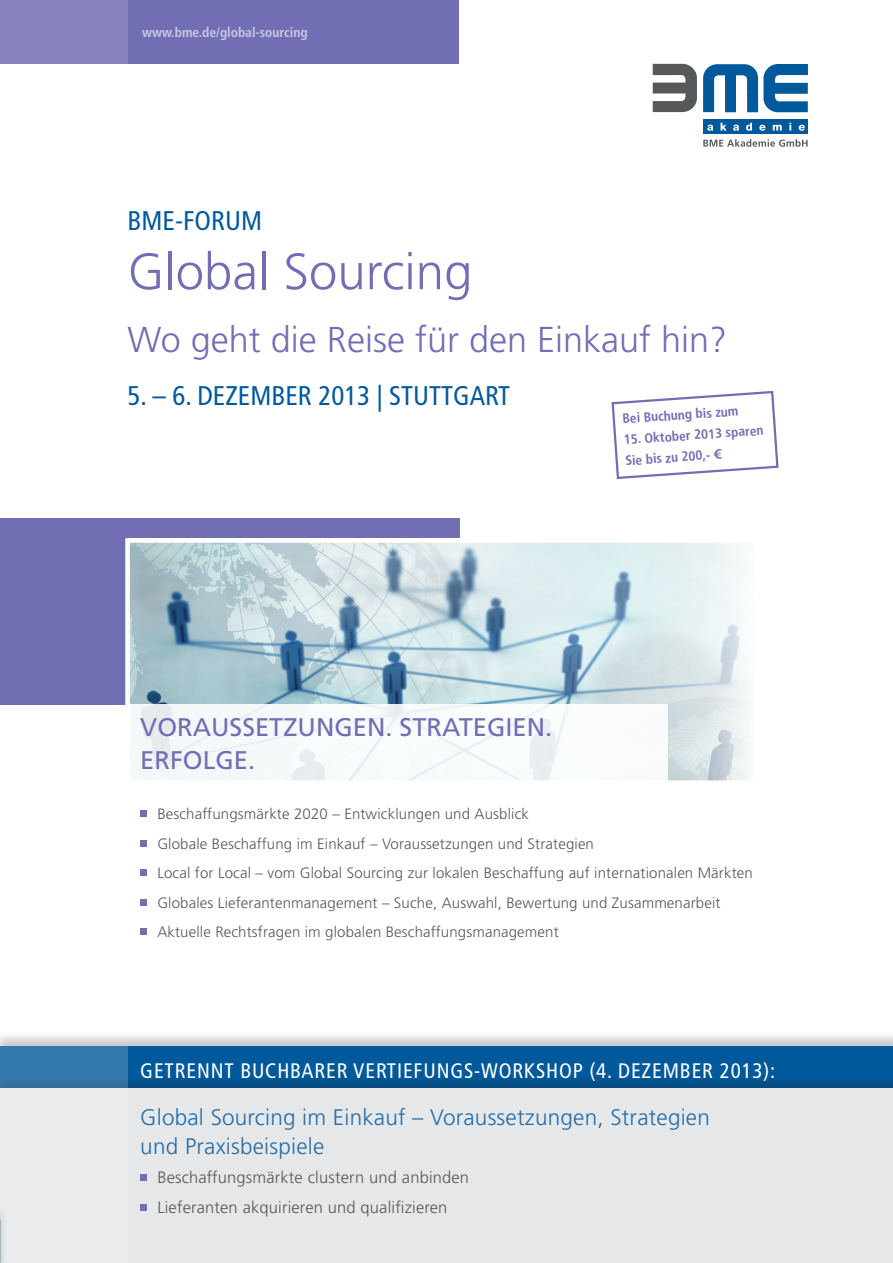
<style>
.page{position:relative;width:893px;height:1263px;background:#fff}
.page>*{position:absolute;margin:0;border:0;box-sizing:border-box;transform-origin:0 0}
.t1{font:300 51px "Frutiger LT Std";color:#716eb3}
.t2{font:300 36px "Frutiger LT Std";color:#716eb3}
.t3{font:condensed 27px "Frutiger LT Std";color:#00599b}
.t4{font:25.5px/33px "Frutiger LT Std";color:#716eb3}
.t5{font:300 22.5px/28.5px "Frutiger LT Std";letter-spacing:.01em;color:#216eaa}
.t6{font:condensed 21px "Frutiger LT Std";letter-spacing:.04em;color:#fff}
.t7{font:300 16.5px/29.5px "Frutiger LT Std";letter-spacing:.01em;color:#57585a}
.t8{font:300 15px/29.5px "Frutiger LT Std";letter-spacing:.01em;color:#57585a}
.t9{font:700 condensed 13.5px/21px "Frutiger LT Std";color:#716eb3}
.t10{font:700 condensed 13.5px "Frutiger LT Std";color:#cac8e4}
.s1{font-stretch:normal}
</style>
<div class="page">
<div style="left:0;top:1031px;width:893px;height:60px;background:#231f20;opacity:.25"></div>
<div style="left:0;top:1046px;width:893px;height:43px;background:#00599b"></div>
<div style="left:0;top:1074px;width:893px;height:189px;background:#231f20;opacity:.25"></div>
<div style="left:0;top:1089px;width:893px;height:174px;background:#e6e7e9"></div>
<div style="left:140px;top:1174px;width:7px;height:7px;background:#716eb3"></div>
<div style="left:140px;top:1204px;width:7px;height:6px;background:#716eb3"></div>
<svg style="left:0;top:1046px;width:128px;height:43px;background:#3679ac"></svg>
<div style="left:0;top:518px;width:459px;height:20px;background:#716eb3"></div>
<div style="left:0;top:518px;width:128px;height:186px;background:#716eb3"></div>
<img style="left:130px;top:543px;width:619px;height:237px">
<div style="left:125px;top:538px;width:633px;height:247px;border:4px solid #fff"></div>
<div style="left:703px;top:119px;width:105px;height:15px;background:#00599b"></div>
<svg style="left:653px;top:64px;width:44px;height:48px"></svg>
<svg style="left:703px;top:64px;width:105px;height:48px"></svg>
<svg style="left:703px;top:139px;width:105px;height:8px"></svg>
<svg style="left:707px;top:125px;width:6px;height:6px"></svg>
<svg style="left:720px;top:123px;width:7px;height:8px"></svg>
<svg style="left:733px;top:125px;width:6px;height:6px"></svg>
<svg style="left:746px;top:123px;width:6px;height:8px"></svg>
<svg style="left:759px;top:125px;width:6px;height:6px"></svg>
<svg style="left:773px;top:125px;width:9px;height:6px"></svg>
<svg style="left:789px;top:123px;width:2px;height:8px"></svg>
<svg style="left:799px;top:125px;width:6px;height:6px"></svg>
<svg style="left:611px;top:390px;width:168px;height:89px"></svg>
<svg style="left:128px;top:704px;width:540px;height:81px"></svg>
<div style="left:128px;top:0;width:331px;height:64px;background:#716eb3"></div>
<div style="left:0;top:0;width:128px;height:64px;background:#8784bf"></div>
<div style="left:140px;top:811px;width:7px;height:6px;background:#716eb3"></div>
<div style="left:140px;top:840px;width:7px;height:7px;background:#716eb3"></div>
<div style="left:140px;top:870px;width:7px;height:6px;background:#716eb3"></div>
<div style="left:140px;top:899px;width:7px;height:7px;background:#716eb3"></div>
<div style="left:140px;top:929px;width:7px;height:6px;background:#716eb3"></div>
<p class="t10" style="left:142px;top:24px;width:167px">www.bme.de/global-sourcing</p>
<h3 class="t3" style="left:128px;top:205px;width:132px">BME-FORUM</h3>
<h1 class="t1" style="left:128px;top:243px;width:346px">Global Sourcing</h1>
<h2 class="t2" style="left:128px;top:319px;width:601px">Wo geht die Reise für den Einkauf hin?</h2>
<h3 class="t3" style="left:128px;top:380px;width:100px">5. – 6. DEZEMBE</h3>
<h3 class="t3" style="left:298px;top:380px;width:147px">R 2013 | STUTTGA</h3>
<h3 class="t3" style="left:485px;top:380px;width:23px">RT</h3>
<p class="t9" style="left:622px;top:408px;width:118px;rotate:-4deg">Bei Buchung bis zum</p>
<p class="t9" style="left:623px;top:429px;width:141px;rotate:-4deg">15. Oktober 2013 sparen<br>Sie bis zu 200,- <span class="s1">€</span></p>
<h3 class="t4" style="left:140px;top:710px;width:413px">VORAUSSETZUNGEN. STRATEG IEN.<br>ERFOLGE.</h3>
<p class="t8" style="left:147px;top:800px;width:607px;text-indent:10px">Beschaffungsmärkte 2020 – Entwicklungen und Ausblick<br>G lobale Beschaffung im Einkauf – Voraussetzungen und Strategien<br>Local for Local – vom Global Sourcing zur lokalen Beschaffung auf internationalen Märkten G lobales Lieferantenmanagement – Suche, Auswahl, Bewertung und Zusammenarbeit Aktuelle Rechtsfragen im globalen Beschaffungsmanagement</p>
<h3 class="t6" style="left:140px;top:1058px;width:59px">GETRENNT</h3>
<h3 class="t6" style="left:240px;top:1058px;width:157px">BUCHBARER VERTIEF</h3>
<h3 class="t6" style="left:423px;top:1058px;width:220px">UNGS-WORKSHOP (4. DEZEMBE</h3>
<h3 class="t6" style="left:702px;top:1058px;width:75px">R 2013):</h3>
<h3 class="t5" style="left:140px;top:1104px;width:571px">Global Sourcing im Einkauf – Voraussetzungen, -Strategien und Praxisbeispiele</h3>
<p class="t7" style="left:157px;top:1163px;width:313px">Beschaffungsmärkte clustern und anbinden<br>Lieferanten akquirieren und qualifizieren</p>
</div>
